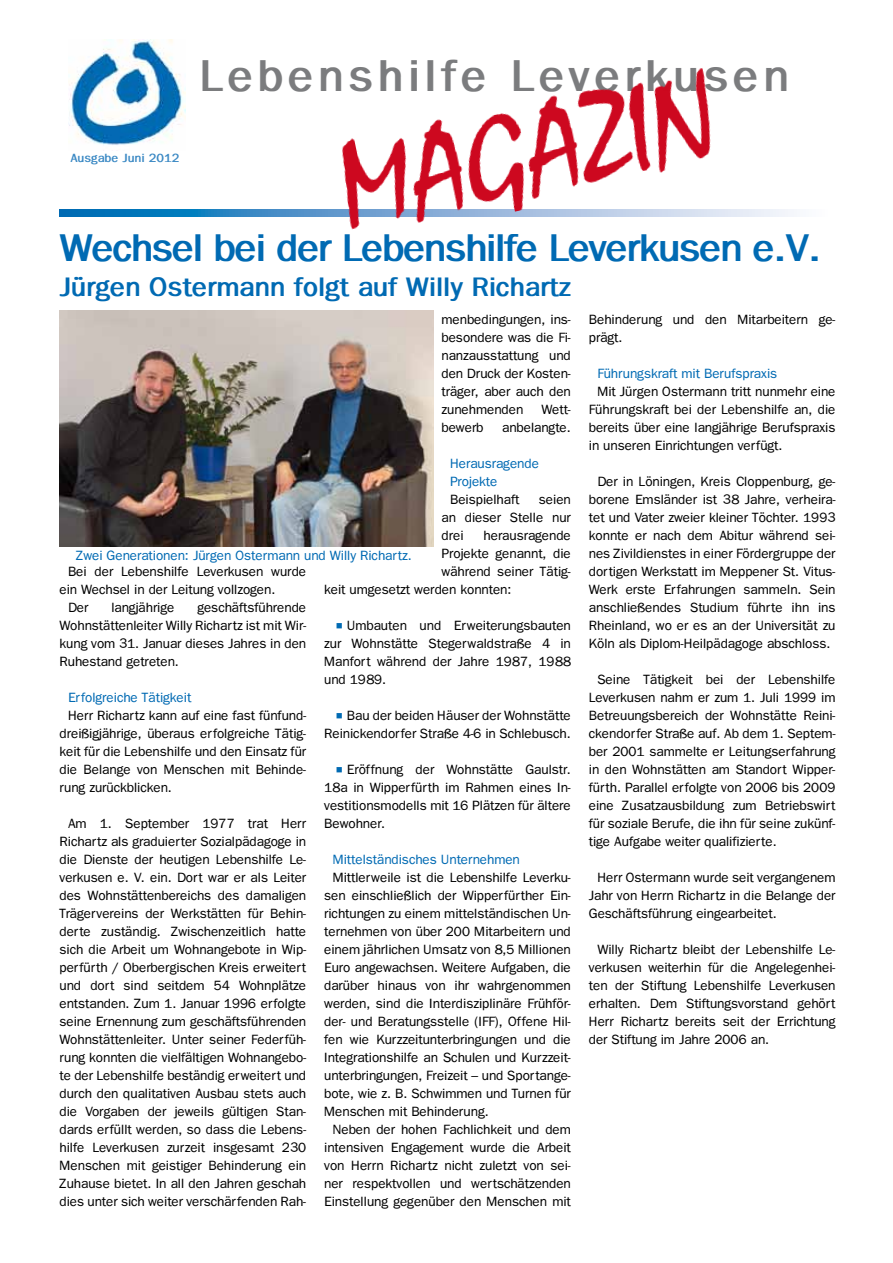
<style>
.page{position:relative;width:893px;height:1263px;background:#fff}
.page>*{position:absolute;margin:0;border:0;box-sizing:border-box;transform-origin:0 0}
.t1{font:700 45px "Franklin Gothic";letter-spacing:.095em;color:#7b7c7e}
.t2{font:700 39px "Franklin Gothic";letter-spacing:-.04em;color:#006ab3}
.t3{font:700 27px "Franklin Gothic";letter-spacing:-.01em;color:#006ab3}
.t4{font:13.5px/18px "Franklin Gothic";color:#000;text-align:justify}
.t5{font:13.5px/18px "Franklin Gothic";color:#006ab3}
.t6{font:700 12px "Franklin Gothic";color:#3b89c4}
.s1{font-size:45px;color:#006ab3}
</style>
<div class="page">
<img style="left:69px;top:40px;width:116px;height:105px">
<svg style="left:60px;top:210px;width:734px;height:7px;background:#3d91c7"></svg>
<img style="left:319px;top:68px;width:424px;height:162px">
<img style="left:60px;top:310px;width:373px;height:236px">
<h1 class="t1" style="left:199px;top:50px;width:591px">Lebenshilfe Leverkusen</h1>
<p class="t6" style="left:70px;top:152px;width:111px">Ausgabe Juni 2012</p>
<h2 class="t2" style="left:60px;top:226px;width:763px">Wechsel bei der Lebenshilfe Leverkusen e.V.</h2>
<h3 class="t3" style="left:60px;top:271px;width:513px">Jürgen Ostermann folgt auf Willy Richartz</h3>
<p class="t4" style="left:442px;top:310px;width:131px">menbedingungen, ins&shy;besondere was die Fi&shy;nanzausstattung und den Druck der Kosten&shy;träger, aber auch den zunehmenden</p>
<p class="t4" style="left:541px;top:400px;width:31px">Wett-</p>
<p class="t4" style="left:442px;top:418px;width:43px">bewerb</p>
<p class="t4" style="left:502px;top:418px;width:70px">anbelangte.</p>
<p class="t5" style="left:450px;top:454px;width:90px">Herausragende<br>Projekte</p>
<p class="t4" style="left:450px;top:490px;width:71px">Beispielhaft</p>
<p class="t4" style="left:442px;top:490px;width:131px;text-indent:97px">seien an dieser Stelle nur drei</p>
<p class="t4" style="left:484px;top:526px;width:89px">herausragende</p>
<p class="t4" style="left:442px;top:544px;width:131px">Projekte genannt, die</p>
<p class="t4" style="left:442px;top:562px;width:131px">während seiner Tätig-</p>
<p class="t4" style="left:324px;top:580px;width:189px">keit umgesetzt werden konnten:</p>
<p class="t4" style="left:324px;top:616px;width:248px;text-indent:9px"><span class="s1">•</span>Umbauten und Erweiterungsbauten zur Wohnstätte Stegerwaldstraße 4 in Manfort während der Jahre 1987, 1988 und 1989.</p>
<p class="t4" style="left:324px;top:706px;width:248px;text-align:right"><span class="s1">•</span>Bau der beiden Häuser der Wohnstätte<br>Reinickendorfer Straße 4-6 in Schlebusch.</p>
<p class="t4" style="left:324px;top:760px;width:248px;text-indent:9px"><span class="s1">•</span>Eröffnung der Wohnstätte Gaulstr.<br>18a in Wipperfürth im Rahmen eines In&shy;vestitionsmodells mit 16 Plätzen für ältere Bewohner.</p>
<p class="t5" style="left:333px;top:850px;width:189px">Mittelständisches Unternehmen</p>
<p class="t4" style="left:324px;top:868px;width:248px;text-indent:9px">Mittlerweile ist die Lebenshilfe Leverku&shy;sen einschließlich der Wipperfürther Ein&shy;richtungen zu einem mittelständischen Un&shy;ternehmen von über 200 Mitarbeitern und einem jährlichen Umsatz von 8,5 Millionen Euro angewachsen. Weitere Aufgaben, die darüber hinaus von ihr wahrgenommen werden, sind die Interdisziplinäre Frühför&shy;der- und Beratungsstelle (IFF), Offene Hil&shy;fen wie Kurzzeitunterbringungen und die Integrationshilfe an Schulen und Kurzzeit&shy;unterbringungen, Freizeit – und Sportange&shy;bote, wie z. B. Schwimmen und Turnen für Menschen mit Behinderung.</p>
<p class="t4" style="left:324px;top:1120px;width:248px;text-indent:9px">Neben der hohen Fachlichkeit und dem intensiven Engagement wurde die Arbeit von Herrn Richartz nicht zuletzt von sei&shy;ner respektvollen und wertschätzenden Einstellung gegenüber den Menschen mit</p>
<p class="t5" style="left:76px;top:546px;width:337px">Zwei Generationen: Jürgen Ostermann und Willy Richartz.</p>
<p class="t4" style="left:68px;top:562px;width:240px">Bei der Lebenshilfe Leverkusen wurde</p>
<p class="t4" style="left:60px;top:580px;width:217px">ein Wechsel in der Leitung vollzogen.</p>
<p class="t4" style="left:68px;top:598px;width:22px">Der</p>
<p class="t4" style="left:111px;top:598px;width:65px">langjährige</p>
<p class="t4" style="left:60px;top:598px;width:248px;text-indent:138px">geschäftsführende Wohnstättenleiter Willy Richartz ist mit Wir&shy;kung vom 31. Januar dieses Jahres in den Ruhestand getreten.</p>
<p class="t5" style="left:68px;top:688px;width:125px">Erfolgreiche Tätigkeit</p>
<p class="t4" style="left:60px;top:706px;width:248px;text-indent:9px">Herr Richartz kann auf eine fast fünfund&shy;dreißigjährige, überaus erfolgreiche Tätig&shy;keit für die Lebenshilfe und den Einsatz für die Belange von Menschen mit Behinde&shy;rung zurückblicken.</p>
<p class="t4" style="left:60px;top:814px;width:248px;text-indent:9px">Am 1. September 1977 trat Herr Richartz als graduierter Sozialpädagoge in die Dienste der heutigen Lebenshilfe Le&shy;verkusen e. V. ein. Dort war er als Leiter des Wohnstättenbereichs des damaligen Trägervereins der Werkstätten für Behin&shy;derte zuständig. Zwischenzeitlich hatte sich die Arbeit um Wohnangebote in Wip&shy;perfürth / Oberbergischen Kreis erweitert und dort sind seitdem 54 Wohnplätze entstanden. Zum 1. Januar 1996 erfolgte seine Ernennung zum geschäftsführenden Wohnstättenleiter. Unter seiner Federfüh&shy;rung konnten die vielfältigen Wohnangebo&shy;te der Lebenshilfe beständig erweitert und durch den qualitativen Ausbau stets auch die Vorgaben der jeweils gültigen Stan&shy;dards erfüllt werden, so dass die Lebens&shy;hilfe Leverkusen zurzeit insgesamt 230<br>Menschen mit geistiger Behinderung ein Zuhause bietet. In all den Jahren geschah dies unter sich weiter verschärfenden Rah-</p>
<p class="t4" style="left:589px;top:310px;width:248px">Behinderung und den Mitarbeitern ge&shy;prägt.</p>
<p class="t5" style="left:597px;top:364px;width:181px">Führungskraft mit Berufspraxis</p>
<p class="t4" style="left:589px;top:382px;width:248px;text-indent:9px">Mit Jürgen Ostermann tritt nunmehr eine Führungskraft bei der Lebenshilfe an, die bereits über eine langjährige Berufspraxis in unseren Einrichtungen verfügt.</p>
<p class="t4" style="left:589px;top:472px;width:248px;text-indent:9px">Der in Löningen, Kreis Cloppenburg, ge&shy;borene Emsländer ist 38 Jahre, verheira&shy;tet und Vater zweier kleiner Töchter. 1993 konnte er nach dem Abitur während sei&shy;nes Zivildienstes in einer Fördergruppe der dortigen Werkstatt im Meppener St. Vitus-Werk erste Erfahrungen sammeln. Sein anschließendes Studium führte ihn ins Rheinland, wo er es an der Universität zu Köln als Diplom-Heilpädagoge abschloss.</p>
<p class="t4" style="left:589px;top:670px;width:248px;text-indent:9px">Seine Tätigkeit bei der Lebenshilfe Leverkusen nahm er zum 1. Juli 1999 im Betreuungsbereich der Wohnstätte Reini&shy;ckendorfer Straße auf. Ab dem 1. Septem&shy;ber 2001 sammelte er Leitungserfahrung in den Wohnstätten am Standort Wipper&shy;fürth. Parallel erfolgte von 2006 bis 2009 eine Zusatzausbildung zum Betriebswirt für soziale Berufe, die ihn für seine zukünf&shy;tige Aufgabe weiter qualifizierte.</p>
<p class="t4" style="left:589px;top:868px;width:248px;text-indent:9px">Herr Ostermann wurde seit vergangenem Jahr von Herrn Richartz in die Belange der Geschäftsführung eingearbeitet.</p>
<p class="t4" style="left:589px;top:940px;width:248px;text-indent:9px">Willy Richartz bleibt der Lebenshilfe Le&shy;verkusen weiterhin für die Angelegenhei&shy;ten der Stiftung Lebenshilfe Leverkusen erhalten. Dem Stiftungsvorstand gehört Herr Richartz bereits seit der Errichtung der Stiftung im Jahre 2006 an.</p>
</div>
